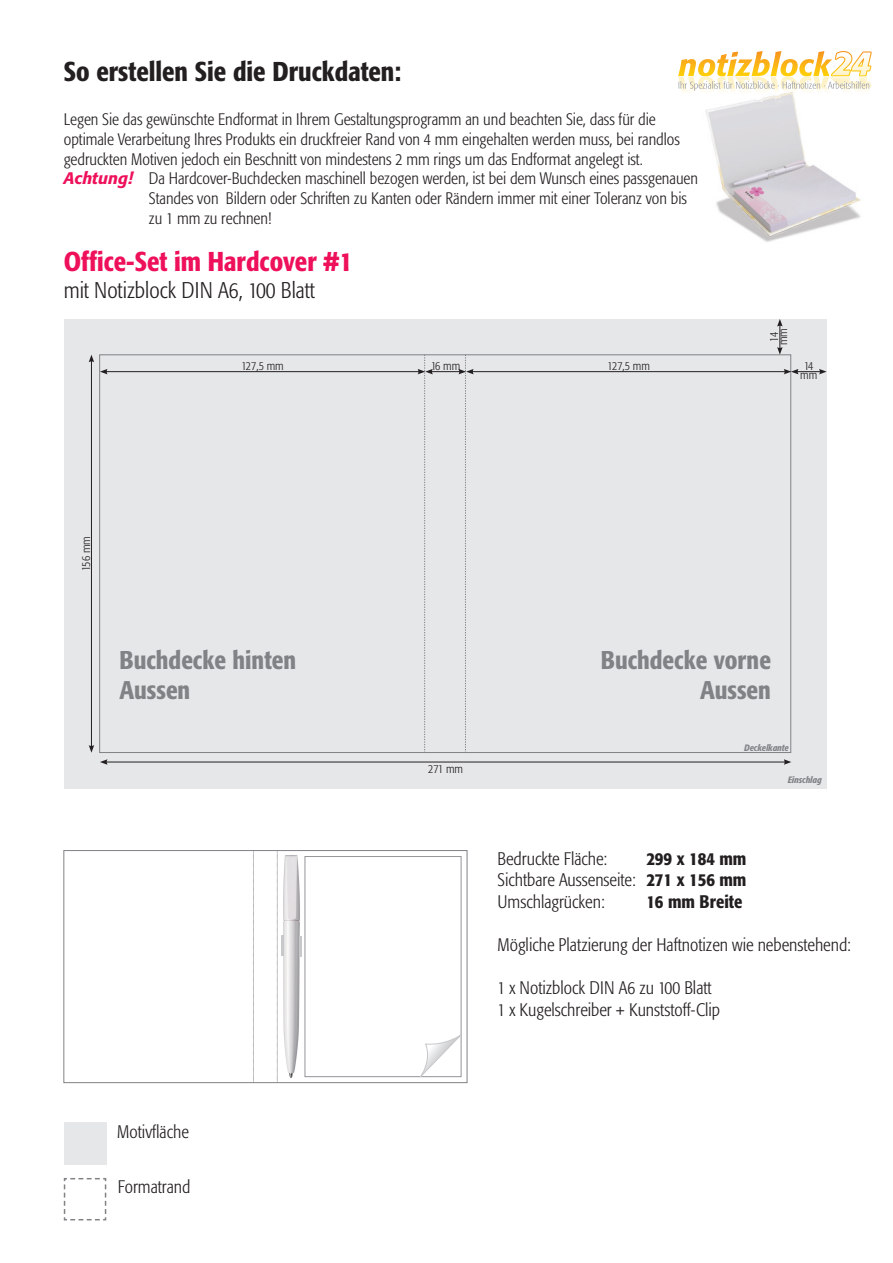
<style>
.page{position:relative;width:893px;height:1263px;background:#fff}
.page>*{position:absolute;margin:0;border:0;box-sizing:border-box;transform-origin:0 0}
.t1{font:500 condensed 27px "Formata";color:#231f20}
.t2{font:500 condensed 27px "Formata";color:#ee1059}
.t3{font:500 condensed 25.35px/30.5px "Formata";color:#808285;text-align:right}
.t4{font:300 condensed 22.5px "Formata";color:#231f20}
.t5{font:300 condensed 18px/21.6px "Formata";color:#231f20;text-align:justify}
.t6{font:500 condensed 18px "Formata";color:#231f20}
.t7{font:300 condensed 16.5px "Formata";color:#231f20}
.t8{font:300 condensed 12px/9px "Formata";color:#231f20;text-align:center}
.t9{font:italic 500 condensed 9.15px "Formata";color:#808285}
.s1{font-weight:500;font-style:italic;font-stretch:normal;color:#ee1059}
.s2{font-weight:500}
</style>
<div class="page">
<div style="left:64px;top:319px;width:763px;height:469px;background:#e6e7e9"></div>
<hr style="left:105px;top:762px;width:681px;height:1px;background:#231f20">
<svg style="left:100px;top:759px;width:8px;height:6px"></svg>
<svg style="left:784px;top:759px;width:7px;height:6px"></svg>
<hr style="left:91px;top:360px;width:1px;height:387px;background:#231f20">
<svg style="left:89px;top:745px;width:5px;height:8px"></svg>
<svg style="left:89px;top:355px;width:5px;height:7px"></svg>
<hr style="left:105px;top:371px;width:315px;height:1px;background:#231f20">
<svg style="left:100px;top:369px;width:8px;height:5px"></svg>
<hr style="left:472px;top:371px;width:314px;height:1px;background:#231f20">
<svg style="left:418px;top:355px;width:56px;height:398px"></svg>
<svg style="left:784px;top:369px;width:43px;height:5px"></svg>
<svg style="left:777px;top:319px;width:6px;height:36px"></svg>
<div style="left:64px;top:1123px;width:42px;height:42px;background:#e6e7e9"></div>
<svg style="left:63px;top:1178px;width:44px;height:43px"></svg>
<div style="left:64px;top:850px;width:403px;height:233px;border:1px solid #808285"></div>
<svg style="left:253px;top:850px;width:1px;height:233px"></svg>
<svg style="left:277px;top:850px;width:1px;height:233px"></svg>
<img style="left:283px;top:855px;width:17px;height:223px">
<hr style="left:281px;top:935px;width:2px;height:21px;background:#c7c8ca">
<hr style="left:299px;top:936px;width:2px;height:21px;background:#c7c8ca">
<div style="left:305px;top:856px;width:156px;height:221px;background:#fff;border:1px solid #939598"></div>
<svg style="left:420px;top:1034px;width:41px;height:43px"></svg>
<img style="left:706px;top:102px;width:155px;height:140px">
<img style="left:746px;top:92px;width:49px;height:10px">
<svg style="left:678px;top:51px;width:194px;height:40px"></svg>
<h1 class="t1" style="left:64px;top:55px;width:339px">So erstellen Sie die Druckdaten:</h1>
<p class="t7" style="left:64px;top:110px;width:593px">Legen Sie das gewünschte Endformat in Ihrem Gestaltungsprogramm an und beachten Sie, dass für die</p>
<p class="t7" style="left:64px;top:130px;width:618px">optimale Verarbeitung Ihres Produkts ein druckfreier Rand von 4 mm eingehalten werden muss, bei randlos</p>
<p class="t7" style="left:64px;top:149px;width:580px">gedruckten Motiven jedoch ein Beschnitt von mindestens 2 mm rings um das Endformat angelegt ist.</p>
<p class="t7" style="left:64px;top:169px;width:636px"><span class="s1">Achtung!</span> Da Hardcover-Buchdecken maschinell bezogen werden, ist bei dem Wunsch eines passgenauen</p>
<p class="t7" style="left:149px;top:189px;width:540px">Standes von Bildern oder Schriften zu Kanten oder Rändern immer mit einer Toleranz von bis</p>
<p class="t7" style="left:149px;top:209px;width:124px">zu 1 mm zu rechnen!</p>
<h1 class="t2" style="left:64px;top:245px;width:290px">Office-Set im Hardcover #1</h1>
<h3 class="t4" style="left:64px;top:277px;width:253px">mit Notizblock DIN A6, 100 Blatt</h3>
<p class="t8" style="left:241px;top:361px;width:44px">127,5 mm</p>
<p class="t8" style="left:82px;top:571px;width:36px;rotate:-90deg">156 mm</p>
<h2 class="t3" style="left:119px;top:644px;width:178px;text-align:left">Buchdecke hinten<br>Aussen</h2>
<p class="t5" style="left:117px;top:1121px;width:73px">Motivfläche</p>
<p class="t5" style="left:118px;top:1176px;width:74px">Formatrand</p>
<p class="t8" style="left:770px;top:345px;width:18px;rotate:-90deg">14 mm</p>
<p class="t8" style="left:431px;top:361px;width:31px">16 mm</p>
<p class="t8" style="left:608px;top:361px;width:44px">127,5 mm</p>
<p class="t8" style="left:800px;top:362px;width:18px">14 mm</p>
<p class="t8" style="left:428px;top:765px;width:36px">271 mm</p>
<h2 class="t3" style="left:601px;top:644px;width:172px">Buchdecke vorne<br>Aussen</h2>
<p class="t9" style="left:744px;top:742px;width:46px">Deckelkante</p>
<p class="t9" style="left:788px;top:774px;width:36px">Einschlag</p>
<p class="t5" style="left:497px;top:848px;width:111px">Bedruckte Fläche:</p>
<p class="t5" style="left:497px;top:848px;width:250px;text-indent:149px"><span class="s2">299 x 184 mm </span>Sichtbare Aussenseite: <span class="s2">271 x 156 mm </span>Umschlagrücken:</p>
<p class="t6" style="left:646px;top:891px;width:97px">16 mm Breite</p>
<p class="t5" style="left:497px;top:934px;width:355px">Mögliche Platzierung der Haftnotizen wie nebenstehend:</p>
<p class="t5" style="left:497px;top:977px;width:224px">1 x Notizblock DIN A6 zu 100 Blatt<br>1 x Kugelschreiber + Kunststoff-Clip</p>
</div>
